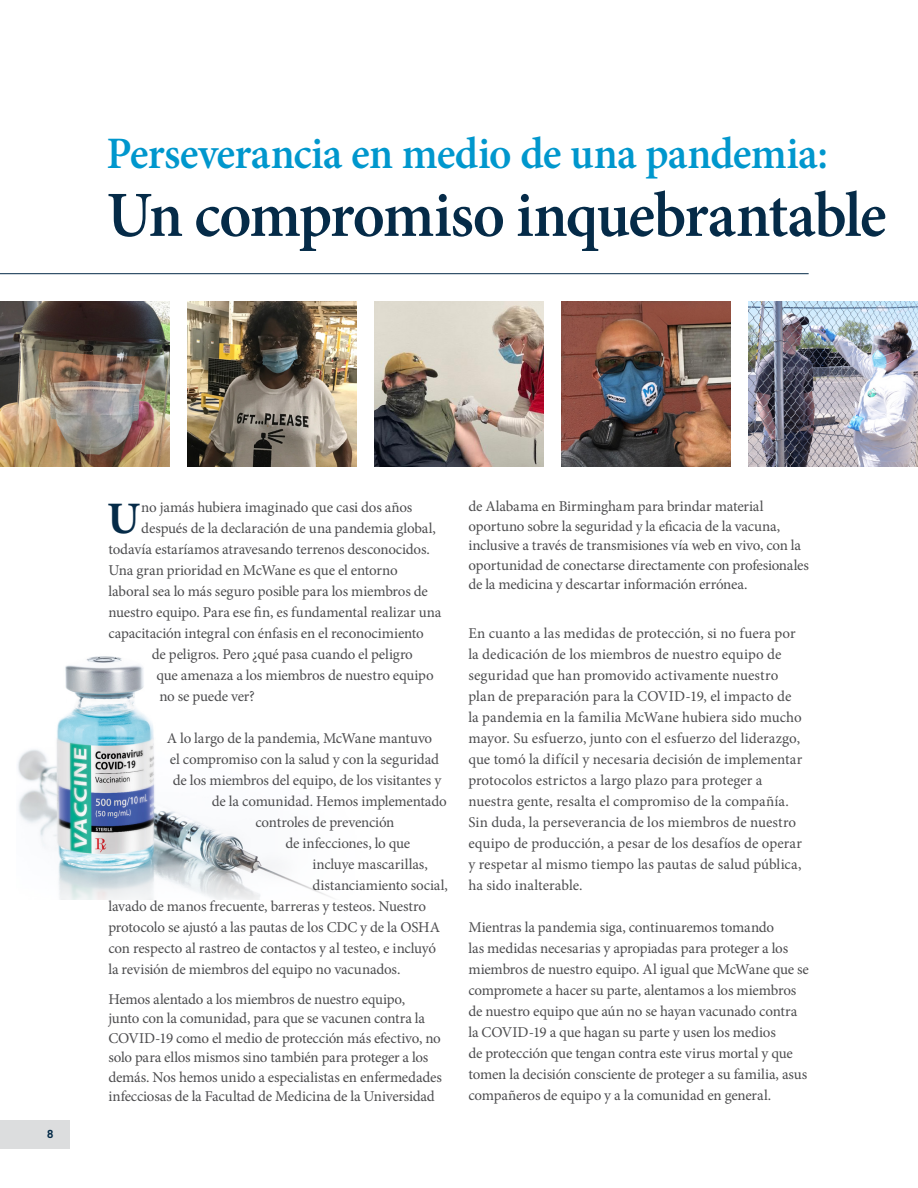
<style>
.page{position:relative;width:918px;height:1188px;background:#fff}
.page>*{position:absolute;margin:0;border:0;box-sizing:border-box;transform-origin:0 0}
.Headline{font:600 64.5px "Minion Pro";letter-spacing:-.03em;color:#052b48;scale:.96 1}
.Headline_Sub{font:600 45px "Minion Pro";letter-spacing:-.02em;color:#0097cd;scale:.96 1}
.Body{font:700 45px "Minion Pro";color:#052b48}
.Body-2{font:15px/21px "Minion Pro";letter-spacing:-.01em;color:#4d4d4f}
.t1{font:700 11.25px "Trade Gothic LT Std";color:#052b48}
</style>
<div class="page">
<img style="left:18px;top:656px;width:314px;height:244px">
<hr style="left:0;top:273px;width:809px;height:1px;background:#052b48">
<img style="left:0;top:301px;width:169px;height:166px">
<img style="left:187px;top:301px;width:169px;height:166px">
<img style="left:374px;top:301px;width:170px;height:166px">
<img style="left:562px;top:301px;width:169px;height:166px">
<img style="left:749px;top:301px;width:169px;height:166px">
<div style="left:0;top:1120px;width:70px;height:28px;background:#dcddde"></div>
<p class="Headline_Sub" style="left:107px;top:123px;width:753px">Perseverancia en medio de una pandemia:</p>
<p class="Headline" style="left:107px;top:171px;width:814px">Un compromiso inquebrantable</p>
<p class="t1" style="left:47px;top:1127px;width:8px">8</p>
<p class="Body" style="left:107px;top:486px;width:34px">U</p>
<p class="Body-2" style="left:141px;top:496px;width:273px">no jamás hubiera imaginado que casi dos años</p>
<p class="Body-2" style="left:141px;top:517px;width:296px">después de la declaración de una pandemia global,</p>
<p class="Body-2" style="left:108px;top:538px;width:323px">todavía estaríamos atravesando terrenos desconocidos.</p>
<p class="Body-2" style="left:108px;top:559px;width:291px">Una gran prioridad en McWane es que el entorno</p>
<p class="Body-2" style="left:108px;top:580px;width:321px">laboral sea lo más seguro posible para los miembros de</p>
<p class="Body-2" style="left:108px;top:601px;width:334px">nuestro equipo. Para ese fin, es fundamental realizar una</p>
<p class="Body-2" style="left:108px;top:622px;width:317px">capacitación integral con énfasis en el reconocimiento</p>
<p class="Body-2" style="left:152px;top:643px;width:263px">de peligros. Pero ¿qué pasa cuando el peligro</p>
<p class="Body-2" style="left:156px;top:664px;width:279px">que amenaza a los miembros de nuestro equipo</p>
<p class="Body-2" style="left:159px;top:685px;width:97px">no se puede ver?</p>
<p class="Body-2" style="left:167px;top:727px;width:267px">A lo largo de la pandemia, McWane mantuvo</p>
<p class="Body-2" style="left:170px;top:748px;width:271px">el compromiso con la salud y con la seguridad</p>
<p class="Body-2" style="left:173px;top:769px;width:270px">de los miembros del equipo, de los visitantes y</p>
<p class="Body-2" style="left:212px;top:790px;width:236px">de la comunidad. Hemos implementado</p>
<p class="Body-2" style="left:255px;top:811px;width:141px">controles de prevención</p>
<p class="Body-2" style="left:285px;top:832px;width:126px">de infecciones, lo que</p>
<p class="Body-2" style="left:312px;top:853px;width:117px">incluye mascarillas,</p>
<p class="Body-2" style="left:312px;top:874px;width:137px">distanciamiento social,</p>
<p class="Body-2" style="left:108px;top:895px;width:319px">lavado de manos frecuente, barreras y testeos. Nuestro</p>
<p class="Body-2" style="left:108px;top:916px;width:333px">protocolo se ajustó a las pautas de los CDC y de la OSHA</p>
<p class="Body-2" style="left:108px;top:937px;width:329px">con respecto al rastreo de contactos y al testeo, e incluyó</p>
<p class="Body-2" style="left:108px;top:958px;width:294px">la revisión de miembros del equipo no vacunados.</p>
<p class="Body-2" style="left:108px;top:989px;width:335px;line-height:19.5px">Hemos alentado a los miembros de nuestro equipo,<br>junto con la comunidad, para que se vacunen contra la COVID-19 como el medio de protección más efectivo, no solo para ellos mismos sino también para proteger a los demás. Nos hemos unido a especialistas en enfermedades infecciosas de la Facultad de Medicina de la Universidad</p>
<p class="Body-2" style="left:468px;top:497px;width:342px;line-height:19.5px">de Alabama en Birmingham para brindar material oportuno sobre la seguridad y la eficacia de la vacuna, inclusive a través de transmisiones vía web en vivo, con la oportunidad de conectarse directamente con profesionales de la medicina y descartar información errónea.</p>
<p class="Body-2" style="left:468px;top:622px;width:336px">En cuanto a las medidas de protección, si no fuera por la dedicación de los miembros de nuestro equipo de seguridad que han promovido activamente nuestro plan de preparación para la COVID-19, el impacto de la pandemia en la familia McWane hubiera sido mucho mayor. Su esfuerzo, junto con el esfuerzo del liderazgo, que tomó la difícil y necesaria decisión de implementar protocolos estrictos a largo plazo para proteger a nuestra gente, resalta el compromiso de la compañía.<br>Sin duda, la perseverancia de los miembros de nuestro equipo de producción, a pesar de los desafíos de operar y respetar al mismo tiempo las pautas de salud pública, ha sido inalterable.</p>
<p class="Body-2" style="left:468px;top:916px;width:342px">Mientras la pandemia siga, continuaremos tomando<br>las medidas necesarias y apropiadas para proteger a los miembros de nuestro equipo. Al igual que McWane que se compromete a hacer su parte, alentamos a los miembros de nuestro equipo que aún no se hayan vacunado contra la COVID-19 a que hagan su parte y usen los medios<br>de protección que tengan contra este virus mortal y que tomen la decisión consciente de proteger a su familia, asus compañeros de equipo y a la comunidad en general.</p>
</div>
